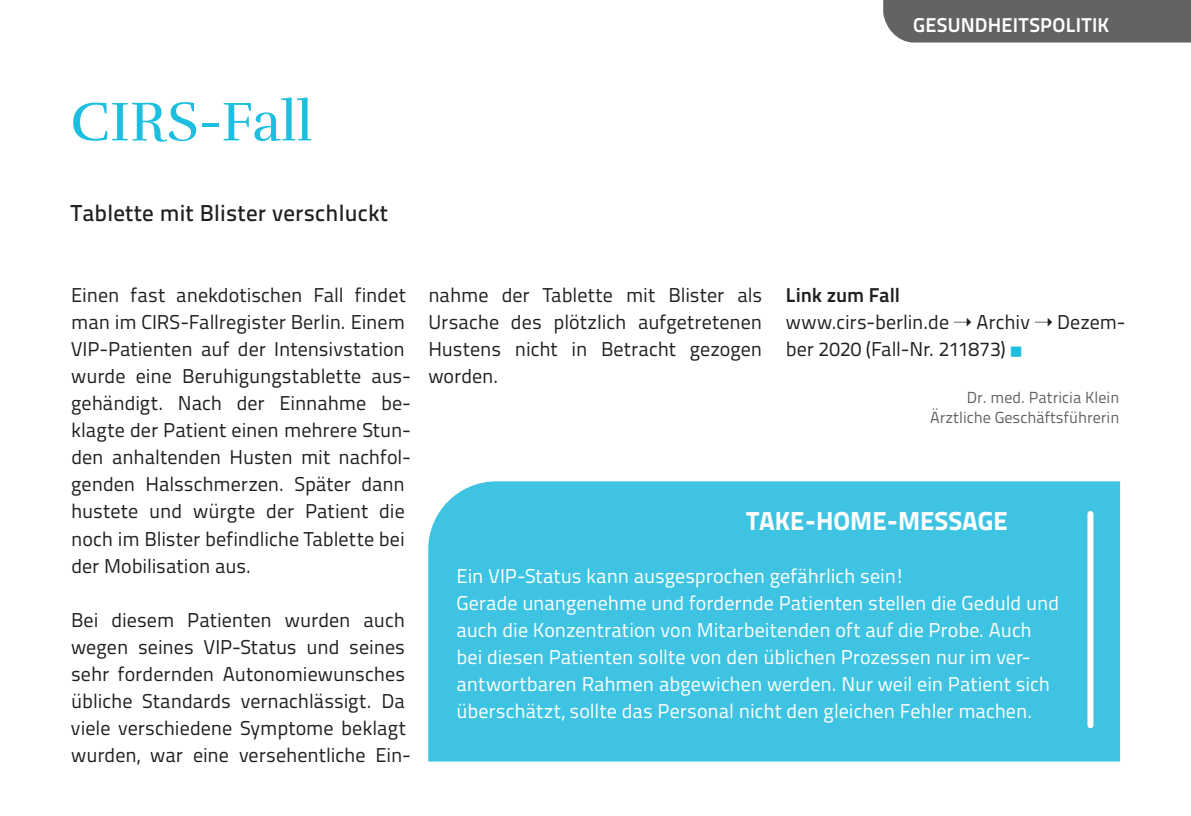
<style>
.page{position:relative;width:1191px;height:816px;background:#fff}
.page>*{position:absolute;margin:0;border:0;box-sizing:border-box;transform-origin:0 0}
.t1{font:56px "Rufina";color:#1cbfdf}
.t2{font:800 26px "Titillium Text";color:#fff}
.t3{font:500 23px "Titillium Text";letter-spacing:.01em;color:#231f20}
.t4{font:20px/27px "Titillium Text";color:#231f20}
.t5{font:20px/27px "Titillium Text";color:#fff}
.t6{font:700 20px "Titillium Text";letter-spacing:.015em;color:#fff}
.t7{font:16px/20px "Titillium Text";color:#636366;text-align:right}
.s1{font-weight:700}
.s2{font-family:"Source Sans Variable";font-size:13px;color:#1cbfdf}
</style>
<div class="page">
<div style="left:428px;top:481px;width:692px;height:280px;background:#3ec4e2"></div>
<div style="left:1087px;top:514px;width:6px;height:211px;background:#fff"></div>
<div style="left:883px;top:0;width:308px;height:43px;background:#636366"></div>
<h1 class="t1" style="left:70px;top:88px;width:244px">CIRS-Fall</h1>
<p class="t3" style="left:71px;top:196px;width:319px">Tablette mit Blister verschluckt</p>
<p class="t6" style="left:913px;top:9px;width:198px">GESUNDHEITSPOLITIK</p>
<p class="t4" style="left:71px;top:281px;width:342px">Einen fast anekdotischen Fall findet man im CIRS-Fallregister Berlin. Einem VIP-Patienten auf der Intensivstation wurde eine Beruhigungstablette aus&shy;gehändigt. Nach der Einnahme be-- klagte der Patient einen mehrere Stun&shy;den anhaltenden Husten mit nachfol&shy;genden Halsschmerzen. Später dann hustete und würgte der Patient die noch im Blister befindliche Tablette bei der Mobilisation aus.</p>
<p class="t4" style="left:71px;top:605px;width:341px">Bei diesem Patienten wurden auch wegen seines VIP-Status und seines sehr fordernden Autonomiewunsches übliche Standards vernachlässigt. Da viele verschiedene Symptome beklagt wurden, war eine versehentliche Ein-</p>
<p class="t4" style="left:428px;top:281px;width:335px;text-align:justify">nahme der Tablette mit Blister als Ursache des plötzlich aufgetretenen Hustens nicht in Betracht gezogen worden.</p>
<p class="t4" style="left:785px;top:281px;width:341px"><span class="s1">Link zum Fall<br></span>www.cirs-berlin.de ➝ Archiv ➝ Dezem&shy;ber 2020 (Fall-Nr. 211873) <span class="s2">■</span></p>
<p class="t7" style="left:930px;top:387px;width:191px">Dr. med. Patricia Klein<br>Ärztliche Geschäftsführerin</p>
<h2 class="t2" style="left:746px;top:501px;width:263px">TAKE-HOME-MESSAGE</h2>
<p class="t5" style="left:456px;top:562px;width:604px">Ein VIP-Status kann ausgesprochen gefährlich sein!<br>Gerade unangenehme und fordernde Patienten stellen die Geduld und auch die Konzentration von Mitarbeitenden oft auf die Probe. Auch bei diesen Patienten sollte von den üblichen Prozessen nur im ver&shy;antwortbaren Rahmen abgewichen werden. Nur weil ein Patient sich überschätzt, sollte das Personal nicht den gleichen Fehler machen.</p>
</div>
